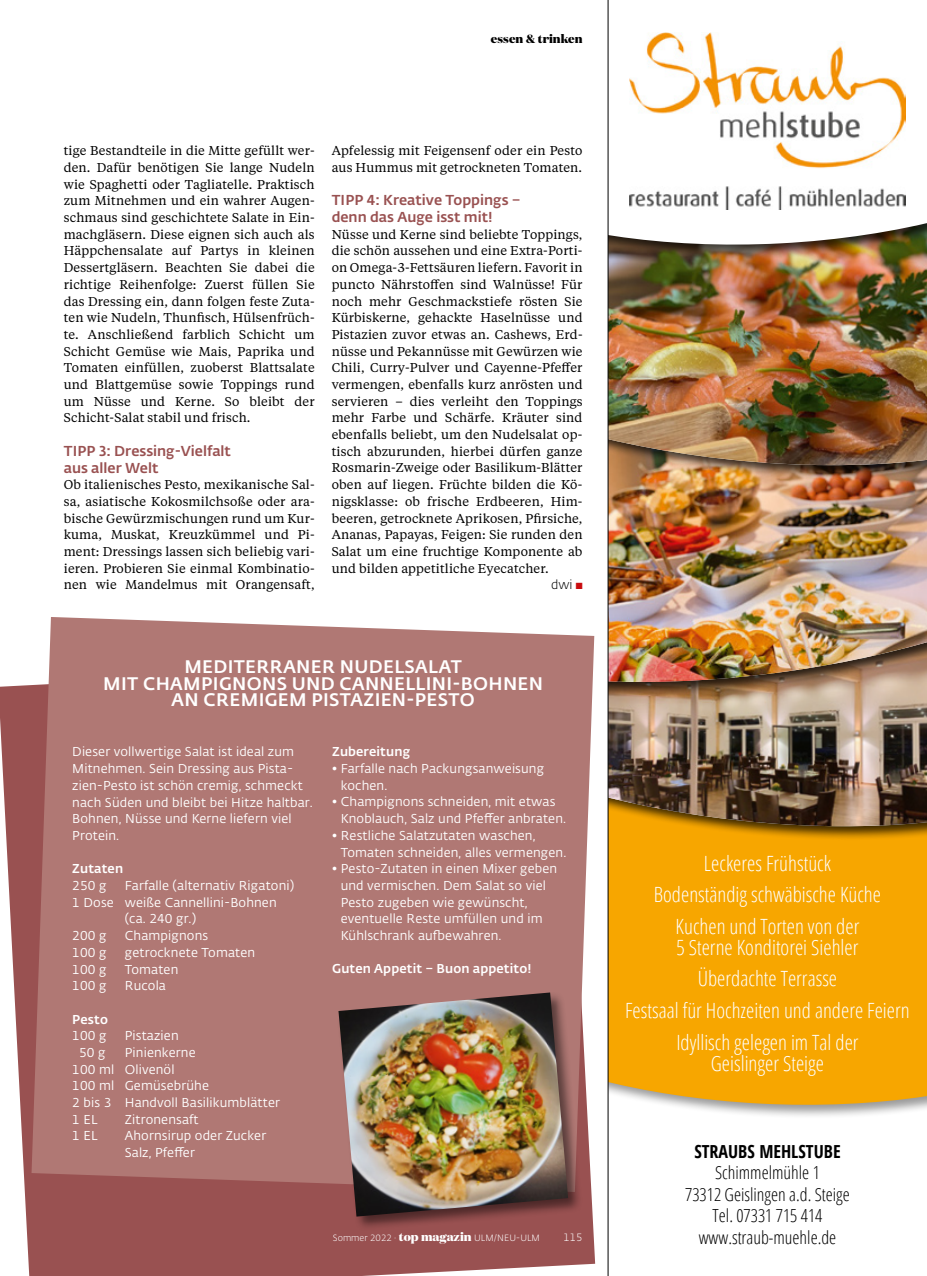
<style>
.page{position:relative;width:927px;height:1276px;background:#fff}
.page>*{position:absolute;margin:0;border:0;box-sizing:border-box;transform-origin:0 0}
.t1{font:300 21px/31.7px "Open Sans Condensed";color:#fff;text-align:center}
.t2{font:500 18px/16.6px "Fedra Sans Alt Std";letter-spacing:.02em;color:#fff;text-align:center}
.t3{font:300 18px/21.6px "Open Sans Condensed";color:#000;text-align:center}
.t4{font:700 18px "Open Sans Condensed";color:#000}
.t5{font:500 14.25px/16.6px "Fedra Sans Alt Std";color:#995151}
.t6{font:12.75px/16.6px "Tiempos Text";letter-spacing:.01em;color:#000;text-align:justify}
.t7{font:12.75px/16.6px "Fedra Sans Alt Std";letter-spacing:.01em;color:#fff}
.t8{font:500 12.75px "Fedra Sans Alt Std";letter-spacing:.01em;color:#fff}
.t9{font:300 12.75px "Fedra Sans Alt Std";color:#000}
.t10{font:800 12px "Domaine Display";color:#000}
.t11{font:300 10.5px "Fedra Sans Alt Std";color:#fff}
.t12{font:300 9px "Fedra Sans Alt Std";color:#fff}
.s1{color:#c90c0f}
.s2{font-family:"Domaine Display";font-weight:800;font-size:12px}
</style>
<div class="page">
<svg style="left:0;top:685px;width:595px;height:591px;fill:#995151"></svg>
<svg style="left:32px;top:617px;width:562px;height:575px;background:#b27b77"></svg>
<div style="left:337px;top:990px;width:246px;height:241px;background:#000;opacity:.5"></div>
<img style="left:338px;top:992px;width:230px;height:224px">
<img style="left:608px;top:0;width:319px;height:1276px">
<p class="t10" style="left:491px;top:31px;width:93px">essen &amp; trinken</p>
<p class="t6" style="left:64px;top:142px;width:252px">tige Bestandteile in die Mitte gefüllt wer&shy;den. Dafür benötigen Sie lange Nudeln wie Spaghetti oder Tagliatelle. Praktisch zum Mitnehmen und ein wahrer Augen&shy;schmaus sind geschichtete Salate in Ein&shy;machgläsern. Diese eignen sich auch als Häppchensalate auf Partys in kleinen Dessertgläsern. Beachten Sie dabei die richtige Reihenfolge: Zuerst füllen Sie das Dressing ein, dann folgen feste Zuta&shy;ten wie Nudeln, Thunfisch, Hülsenfrüch&shy;te. Anschließend farblich Schicht um Schicht Gemüse wie Mais, Paprika und Tomaten einfüllen, zuoberst Blattsalate und Blattgemüse sowie Toppings rund um Nüsse und Kerne. So bleibt der Schicht-Salat stabil und frisch.</p>
<p class="t5" style="left:64px;top:443px;width:169px">TIPP 3: Dressing-Vielfalt aus aller Welt</p>
<p class="t6" style="left:64px;top:476px;width:252px">Ob italienisches Pesto, mexikanische Sal&shy;sa, asiatische Kokosmilchsoße oder ara&shy;bische Gewürzmischungen rund um Kur&shy;kuma, Muskat, Kreuzkümmel und Pi&shy;ment: Dressings lassen sich beliebig vari&shy;ieren. Probieren Sie einmal Kombinatio&shy;nen wie Mandelmus mit Orangensaft,</p>
<p class="t6" style="left:332px;top:142px;width:252px">Apfelessig mit Feigensenf oder ein Pesto aus Hummus mit getrockneten Tomaten.</p>
<p class="t5" style="left:332px;top:192px;width:191px">TIPP 4: Kreative Toppings – denn das Auge isst mit!</p>
<p class="t6" style="left:332px;top:225px;width:252px">Nüsse und Kerne sind beliebte Toppings, die schön aussehen und eine Extra-Porti&shy;on Omega-3-Fettsäuren liefern. Favorit in puncto Nährstoffen sind Walnüsse! Für noch mehr Geschmackstiefe rösten Sie Kürbiskerne, gehackte Haselnüsse und Pistazien zuvor etwas an. Cashews, Erd&shy;nüsse und Pekannüsse mit Gewürzen wie Chili, Curry-Pulver und Cayenne-Pfeffer vermengen, ebenfalls kurz anrösten und servieren – dies verleiht den Toppings mehr Farbe und Schärfe. Kräuter sind ebenfalls beliebt, um den Nudelsalat op&shy;tisch abzurunden, hierbei dürfen ganze Rosmarin-Zweige oder Basilikum-Blätter oben auf liegen. Früchte bilden die Kö&shy;nigsklasse: ob frische Erdbeeren, Him&shy;beeren, getrocknete Aprikosen, Pfirsiche, Ananas, Papayas, Feigen: Sie runden den Salat um eine fruchtige Komponente ab und bilden appetitliche Eyecatcher.</p>
<p class="t9" style="left:551px;top:577px;width:33px">dwi <span class="s1">■</span></p>
<h2 class="t2" style="left:103px;top:658px;width:441px">MEDITERRANER NUDELSALAT<br>MIT CHAMPIGNONS UND CANNELLINI-BOHNEN<br>AN CREMIGEM PISTAZIEN-PESTO</h2>
<p class="t7" style="left:72px;top:744px;width:242px">Dieser vollwertige Salat ist ideal zum Mitnehmen. Sein Dressing aus Pista&shy;zien-Pesto ist schön cremig, schmeckt nach Süden und bleibt bei Hitze haltbar.<br>Bohnen, Nüsse und Kerne liefern viel Protein.</p>
<p class="t8" style="left:72px;top:861px;width:52px">Zutaten</p>
<p class="t7" style="left:72px;top:877px;width:36px">250 g</p>
<p class="t7" style="left:125px;top:877px;width:171px">Farfalle (alternativ Rigatoni)</p>
<p class="t7" style="left:72px;top:894px;width:206px">1 Dose weiße Cannellini-Bohnen</p>
<p class="t7" style="left:125px;top:911px;width:73px">(ca. 240 gr.)</p>
<p class="t7" style="left:72px;top:927px;width:36px">200 g</p>
<p class="t7" style="left:125px;top:927px;width:85px">Champignons</p>
<p class="t7" style="left:72px;top:944px;width:36px">100 g</p>
<p class="t7" style="left:125px;top:944px;width:132px">getrocknete Tomaten</p>
<p class="t7" style="left:72px;top:961px;width:36px">100 g</p>
<p class="t7" style="left:125px;top:961px;width:55px">Tomaten</p>
<p class="t7" style="left:72px;top:977px;width:36px">100 g</p>
<p class="t7" style="left:125px;top:977px;width:43px">Rucola</p>
<p class="t8" style="left:72px;top:1011px;width:37px">Pesto</p>
<p class="t7" style="left:72px;top:1027px;width:36px">100 g</p>
<p class="t7" style="left:125px;top:1027px;width:55px">Pistazien</p>
<p class="t7" style="left:79px;top:1044px;width:28px">50 g</p>
<p class="t7" style="left:72px;top:1044px;width:209px;text-indent:53px">Pinienkerne<br>100 ml Olivenöl<br>100 ml Gemüsebrühe<br>2 bis 3 Handvoll Basilikumblätter<br>1 EL</p>
<p class="t7" style="left:125px;top:1111px;width:75px">Zitronensaft</p>
<p class="t7" style="left:72px;top:1128px;width:27px">1 EL</p>
<p class="t7" style="left:125px;top:1128px;width:143px">Ahornsirup oder Zucker<br>Salz, Pfeffer</p>
<p class="t8" style="left:332px;top:744px;width:80px">Zubereitung</p>
<p class="t7" style="left:341px;top:760px;width:205px;text-indent:-9px">• Farfalle nach Packungsanweisung kochen.</p>
<p class="t7" style="left:341px;top:794px;width:227px;text-indent:-9px">• Champignons schneiden, mit etwas<br>Knoblauch, Salz und Pfeffer anbraten.</p>
<p class="t7" style="left:341px;top:827px;width:227px;text-indent:-9px">• Restliche Salatzutaten waschen,<br>Tomaten schneiden, alles vermengen.</p>
<p class="t7" style="left:341px;top:860px;width:218px;text-indent:-9px">• Pesto-Zutaten in einen Mixer geben und vermischen. Dem Salat so viel<br>Pesto zugeben wie gewünscht, eventuelle Reste umfüllen und im<br>Kühlschrank aufbewahren.</p>
<p class="t8" style="left:332px;top:961px;width:201px">Guten Appetit – Buon appetito!</p>
<p class="t12" style="left:333px;top:1232px;width:209px">Sommer 2022 · <span class="s2">top magazin</span> ULM/NEU-ULM</p>
<p class="t11" style="left:564px;top:1230px;width:20px">115</p>
<h1 class="t1" style="left:654px;top:846px;width:229px">Leckeres Frühstück<br>Bodenständig schwäbische Küche<br>Kuchen und Torten von der</h1>
<h1 class="t1" style="left:625px;top:930px;width:286px">5 Sterne Konditorei Siehler<br>Überdachte Terrasse<br>Festsaal für Hochzeiten und andere Feiern<br>Idyllisch gelegen im Tal der</h1>
<h1 class="t1" style="left:711px;top:1046px;width:115px">Geislinger Steige</h1>
<h2 class="t4" style="left:694px;top:1138px;width:148px">STRAUBS MEHLSTUBE</h2>
<h2 class="t3" style="left:685px;top:1161px;width:166px">Schimmelmühle 1<br>73312 Geislingen a.d. Steige<br>Tel. 07331 715 414 www.straub-muehle.de</h2>
</div>
